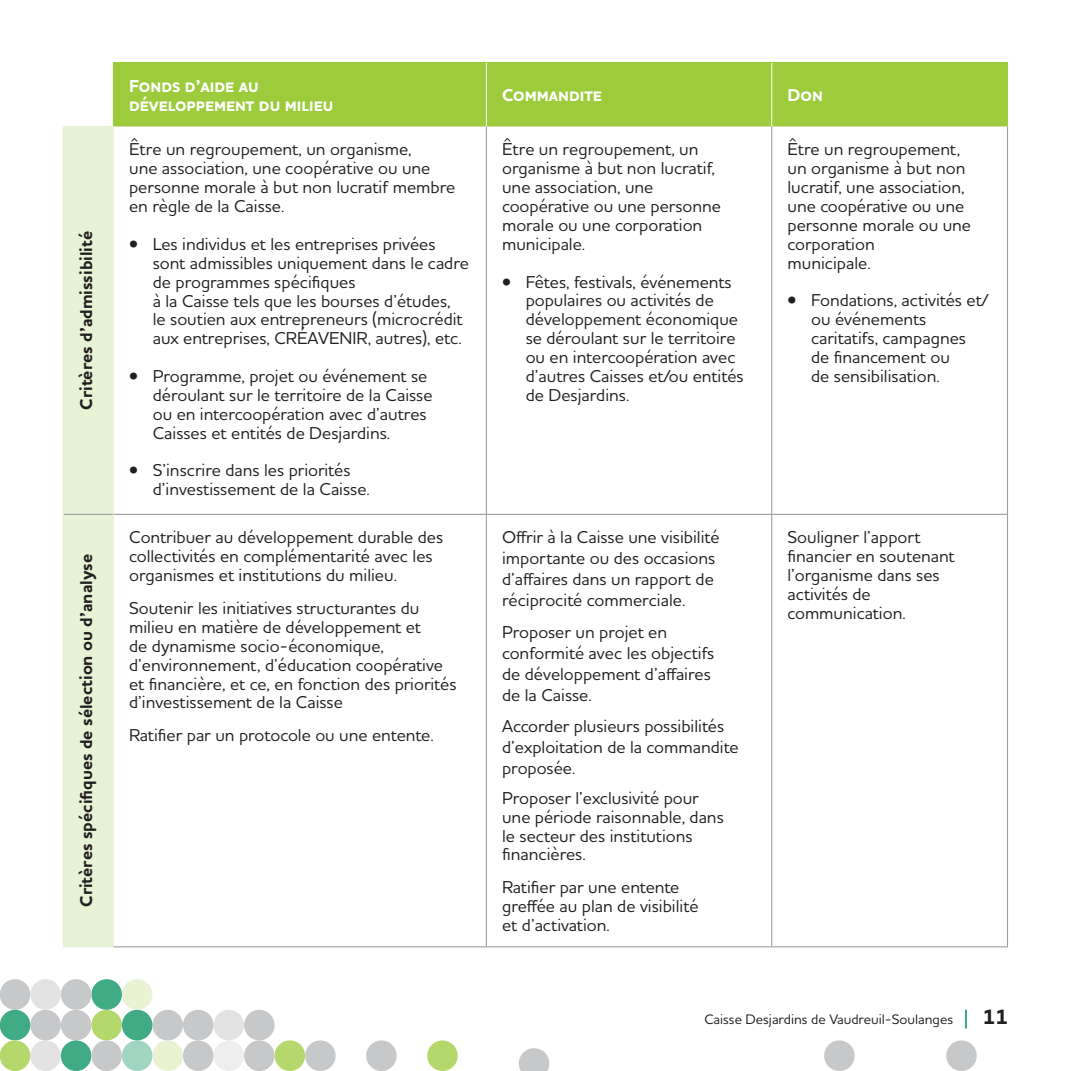
<style>
.page{position:relative;width:1071px;height:1071px;background:#fff}
.page>*{position:absolute;margin:0;border:0;box-sizing:border-box;transform-origin:0 0}
.t1{font:500 17.5px/18.9px "Houschka Pro";color:#231f20}
.t2{font:700 17.5px "Houschka Pro";color:#231f20}
.t3{font:700 17.5px/18.9px "Houschka Pro";color:#fff}
.t4{font:500 14px "Houschka Pro";color:#231f20}
.s1{font-size:21px;color:#00905d}
.s2{font-weight:700;font-size:21px}
</style>
<div class="page">
<div style="left:114px;top:63px;width:893px;height:63px;background:#9ccb3b"></div>
<div style="left:64px;top:127px;width:49px;height:820px;background:#e8f2d4"></div>
<hr style="left:113px;top:62px;width:373px;height:1px;background:#9ccb3b">
<hr style="left:113px;top:63px;width:1px;height:63px;background:#9ccb3b">
<hr style="left:486px;top:62px;width:286px;height:1px;background:#9ccb3b">
<hr style="left:772px;top:62px;width:236px;height:1px;background:#9ccb3b">
<hr style="left:1007px;top:63px;width:1px;height:63px;background:#9ccb3b">
<hr style="left:114px;top:126px;width:372px;height:1px;background:#cbe19b">
<hr style="left:486px;top:126px;width:286px;height:1px;background:#cbe19b">
<hr style="left:772px;top:126px;width:236px;height:1px;background:#cbe19b">
<hr style="left:486px;top:127px;width:1px;height:387px;background:#939598">
<hr style="left:771px;top:127px;width:1px;height:387px;background:#939598">
<hr style="left:1007px;top:127px;width:1px;height:387px;background:#939598">
<hr style="left:63px;top:514px;width:50px;height:1px;background:#939598">
<hr style="left:114px;top:514px;width:372px;height:1px;background:#939598">
<hr style="left:486px;top:514px;width:286px;height:1px;background:#939598">
<hr style="left:486px;top:515px;width:1px;height:432px;background:#939598">
<hr style="left:772px;top:514px;width:236px;height:1px;background:#939598">
<hr style="left:771px;top:515px;width:1px;height:432px;background:#939598">
<hr style="left:1007px;top:515px;width:1px;height:432px;background:#939598">
<hr style="left:486px;top:63px;width:1px;height:63px;background:#fff">
<hr style="left:771px;top:63px;width:1px;height:63px;background:#fff">
<hr style="left:63px;top:126px;width:51px;height:1px;background:#e8f2d4">
<hr style="left:63px;top:127px;width:1px;height:387px;background:#e8f2d4">
<hr style="left:113px;top:127px;width:1px;height:387px;background:#e8f2d4">
<hr style="left:63px;top:514px;width:1px;height:433px;background:#e8f2d4">
<hr style="left:113px;top:514px;width:1px;height:433px;background:#e8f2d4">
<hr style="left:63px;top:947px;width:51px;height:1px;background:#e8f2d4">
<hr style="left:114px;top:947px;width:372px;height:1px;background:#939598">
<hr style="left:486px;top:947px;width:286px;height:1px;background:#939598">
<hr style="left:772px;top:947px;width:236px;height:1px;background:#939598">
<div style="left:366px;top:1040px;width:31px;height:31px;background:#c7c8c9;border-radius:50%"></div>
<div style="left:305px;top:1040px;width:31px;height:31px;background:#c7c8c9;border-radius:50%"></div>
<div style="left:275px;top:1040px;width:30px;height:31px;background:#b4d86c;border-radius:50%"></div>
<div style="left:244px;top:1040px;width:31px;height:31px;background:#c7c8c9;border-radius:50%"></div>
<div style="left:244px;top:1010px;width:31px;height:30px;background:#c7c8c9;border-radius:50%"></div>
<div style="left:214px;top:1010px;width:30px;height:30px;background:#e3e3e4;border-radius:50%"></div>
<div style="left:152px;top:1010px;width:31px;height:30px;background:#c7c8c9;border-radius:50%"></div>
<div style="left:91px;top:1010px;width:31px;height:30px;background:#b4d86c;border-radius:50%"></div>
<div style="left:61px;top:1010px;width:30px;height:30px;background:#c7c8c9;border-radius:50%"></div>
<svg style="left:519px;top:1048px;width:30px;height:23px"></svg>
<div style="left:30px;top:1040px;width:31px;height:31px;background:#e3e3e4;border-radius:50%"></div>
<div style="left:30px;top:1010px;width:31px;height:30px;background:#c7c8c9;border-radius:50%"></div>
<div style="left:30px;top:979px;width:31px;height:31px;background:#e3e3e4;border-radius:50%"></div>
<div style="left:0;top:979px;width:30px;height:31px;background:#c7c8c9;border-radius:50%"></div>
<div style="left:122px;top:1040px;width:30px;height:31px;background:#a0d5c2;border-radius:50%"></div>
<div style="left:122px;top:1010px;width:30px;height:30px;background:#40ab85;border-radius:50%"></div>
<div style="left:91px;top:979px;width:31px;height:31px;background:#40ab85;border-radius:50%"></div>
<div style="left:61px;top:1040px;width:30px;height:31px;background:#40ab85;border-radius:50%"></div>
<div style="left:0;top:1010px;width:30px;height:30px;background:#40ab85;border-radius:50%"></div>
<div style="left:946px;top:1040px;width:31px;height:31px;background:#c7c8c9;border-radius:50%"></div>
<div style="left:824px;top:1040px;width:31px;height:31px;background:#c7c8c9;border-radius:50%"></div>
<div style="left:214px;top:1040px;width:30px;height:31px;background:#eeeeef;border-radius:50%"></div>
<div style="left:183px;top:1040px;width:31px;height:31px;background:#c7c8c9;border-radius:50%"></div>
<div style="left:183px;top:1010px;width:31px;height:30px;background:#c7c8c9;border-radius:50%"></div>
<div style="left:91px;top:1040px;width:31px;height:31px;background:#c7c8c9;border-radius:50%"></div>
<div style="left:61px;top:979px;width:30px;height:31px;background:#c7c8c9;border-radius:50%"></div>
<div style="left:61px;top:918px;width:30px;height:31px;background:#e8f2d4;border-radius:50%"></div>
<div style="left:427px;top:1040px;width:31px;height:31px;background:#b4d86c;border-radius:50%"></div>
<div style="left:244px;top:918px;width:31px;height:31px;background:#fff;border-radius:50%"></div>
<div style="left:152px;top:1040px;width:31px;height:31px;background:#e9f3d3;border-radius:50%"></div>
<div style="left:122px;top:979px;width:30px;height:31px;background:#e9f3d3;border-radius:50%"></div>
<div style="left:122px;top:918px;width:30px;height:31px;background:#fff;border-radius:50%"></div>
<div style="left:0;top:1040px;width:30px;height:31px;background:#b4d86c;border-radius:50%"></div>
<p class="t2" style="left:75px;top:410px;width:180px;rotate:-90deg">Critères d’admissibilité</p>
<p class="t2" style="left:75px;top:907px;width:354px;rotate:-90deg">Critères spécifiques de sélection ou d’analyse</p>
<p class="t3" style="left:129px;top:77px;width:206px">Fonds d’aide au développement du milieu</p>
<p class="t3" style="left:502px;top:86px;width:101px">Commandite</p>
<p class="t3" style="left:788px;top:86px;width:37px">Don</p>
<p class="t1" style="left:129px;top:140px;width:328px">Être un regroupement, un organisme,<br>une association, une coopérative ou une personne morale à but non lucratif membre en règle de la Caisse.</p>
<p class="t1" style="left:153px;top:234px;width:318px;text-indent:-24px">• Les individus et les entreprises privées sont admissibles uniquement dans le cadre de programmes spécifiques<br>à la Caisse tels que les bourses d’études,<br>le soutien aux entrepreneurs (microcrédit aux entreprises, CRÉAVENIR, autres), etc.</p>
<p class="t1" style="left:153px;top:366px;width:281px;text-indent:-24px">• Programme, projet ou événement se déroulant sur le territoire de la Caisse ou en intercoopération avec d’autres Caisses et entités de Desjardins.</p>
<p class="t1" style="left:153px;top:461px;width:218px;text-indent:-24px">• S’inscrire dans les priorités d’investissement de la Caisse.</p>
<p class="t1" style="left:129px;top:528px;width:316px">Contribuer au développement durable des collectivités en complémentarité avec les organismes et institutions du milieu.</p>
<p class="t1" style="left:129px;top:598px;width:329px">Soutenir les initiatives structurantes du milieu en matière de développement et<br>de dynamisme socio-économique, d’environnement, d’éducation coopérative et financière, et ce, en fonction des priorités d’investissement de la Caisse</p>
<p class="t1" style="left:129px;top:726px;width:306px">Ratifier par un protocole ou une entente.</p>
<p class="t1" style="left:502px;top:140px;width:221px">Être un regroupement, un organisme à but non lucratif, une association, une coopérative ou une personne morale ou une corporation municipale.</p>
<p class="t1" style="left:526px;top:272px;width:219px;text-indent:-24px">• Fêtes, festivals, événements populaires ou activités de développement économique se déroulant sur le territoire ou en intercoopération avec d’autres Caisses et/ou entités de Desjardins.</p>
<p class="t1" style="left:788px;top:140px;width:185px">Être un regroupement, un organisme à but non lucratif, une association, une coopérative ou une personne morale ou une corporation<br>municipale.</p>
<p class="t1" style="left:811px;top:291px;width:179px;text-indent:-24px">• Fondations, activités et/ ou événements caritatifs, campagnes de financement ou<br>de sensibilisation.</p>
<p class="t1" style="left:502px;top:527px;width:219px;line-height:21px">Offrir à la Caisse une visibilité importante ou des occasions d’affaires dans un rapport de réciprocité commerciale.</p>
<p class="t1" style="left:502px;top:621px;width:214px;line-height:21px">Proposer un projet en conformité avec les objectifs de développement d’affaires de la Caisse.</p>
<p class="t1" style="left:502px;top:716px;width:238px;line-height:21px">Accorder plusieurs possibilités d’exploitation de la commandite proposée.</p>
<p class="t1" style="left:502px;top:788px;width:223px">Proposer l’exclusivité pour une période raisonnable, dans le secteur des institutions financières.</p>
<p class="t1" style="left:502px;top:877px;width:198px">Ratifier par une entente greffée au plan de visibilité et d’activation.</p>
<p class="t1" style="left:788px;top:528px;width:169px">Souligner l’apport financier en soutenant l’organisme dans ses activités de communication.</p>
<p class="t4" style="left:704px;top:1010px;width:305px">Caisse Desjardins de Vaudreuil-Soulanges <span class="s1">|</span> <span class="s2">11</span></p>
</div>
